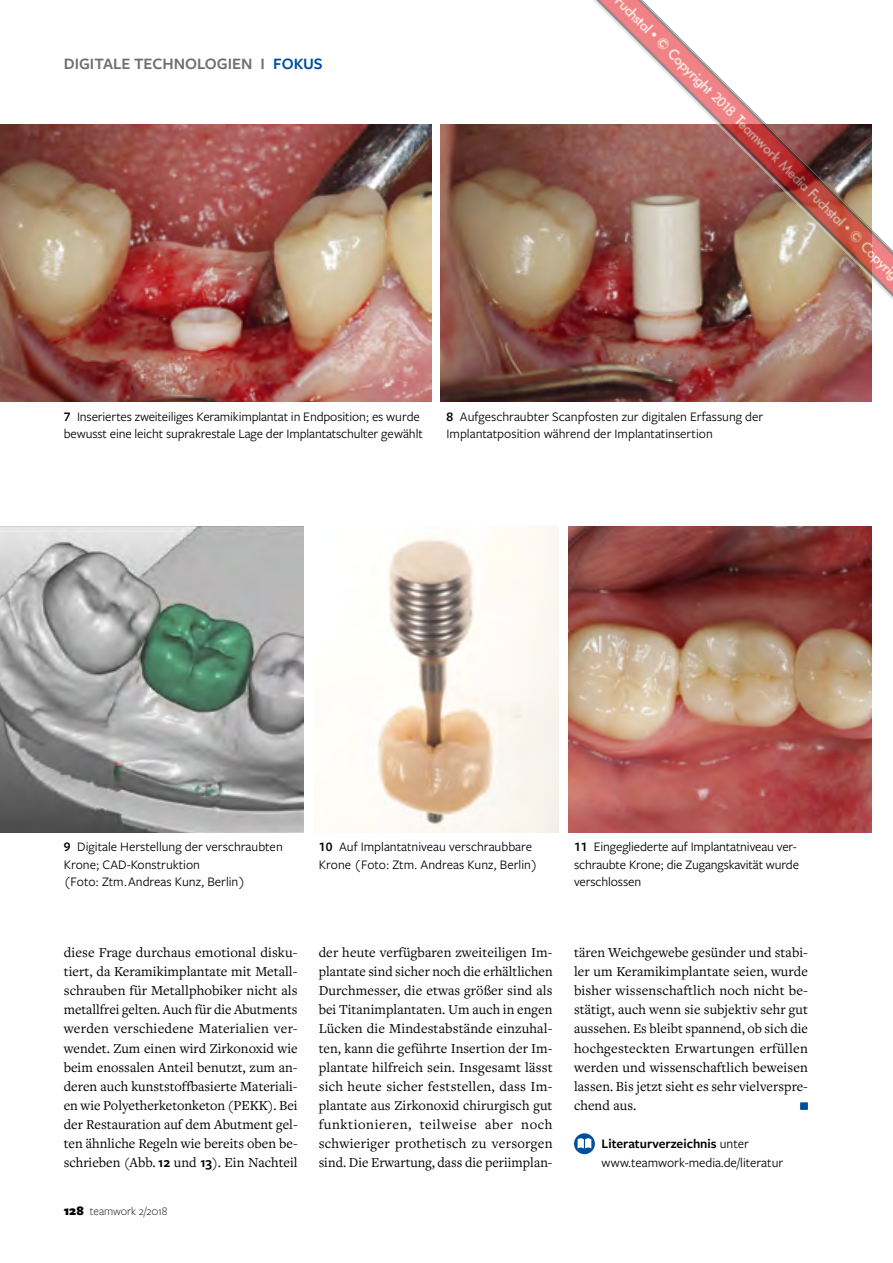
<style>
.page{position:relative;width:893px;height:1263px;background:#fff}
.page>*{position:absolute;margin:0;border:0;box-sizing:border-box;transform-origin:0 0}
.t1{font:600 16.5px "Freight Sans Pro";color:#6f6f6e}
.t2{font:14.25px/19.2px "Freight Text Pro";color:#000;text-align:justify}
.t3{font:13.5px/17.2px "Freight Sans Pro";color:#000}
.t4{font:300 12px "Freight Sans Pro";color:#000}
.s1{color:#004e9e}
.s2{font-weight:600}
.s3{font-family:"Freight Sans Pro";font-weight:600}
.s4{font-weight:900;font-size:13.5px}
</style>
<div class="page">
<div style="left:800px;top:1102px;width:8px;height:8px;background:#004e9e"></div>
<svg style="left:574px;top:1133px;width:21px;height:21px"></svg>
<svg style="left:578px;top:1138px;width:13px;height:10px"></svg>
<img style="left:0;top:124px;width:431px;height:278px">
<img style="left:0;top:526px;width:303px;height:306px">
<img style="left:441px;top:124px;width:431px;height:278px">
<img style="left:363px;top:526px;width:196px;height:306px">
<img style="left:568px;top:526px;width:304px;height:306px">
<img style="left:535px;top:0;width:358px;height:358px">
<p class="t1" style="left:64px;top:52px;width:261px">DIGITALE TECHNOLOGIEN I <span class="s1">FOKUS</span></p>
<p class="t3" style="left:64px;top:407px;width:361px"><span class="s2">7</span> Inseriertes zweiteiliges Keramikimplantat in Endposition; es wurde bewusst eine leicht suprakrestale Lage der Implantatschulter gewählt</p>
<p class="t3" style="left:446px;top:407px;width:318px"><span class="s2">8</span> Aufgeschraubter Scanpfosten zur digitalen Erfassung der<br>Implantatposition während der Implantatinsertion</p>
<p class="t3" style="left:64px;top:838px;width:221px"><span class="s2">9</span> Digitale Herstellung der verschraubten<br>Krone; CAD-Konstruktion<br>(Foto: Ztm. Andreas Kunz, Berlin)</p>
<p class="t3" style="left:319px;top:838px;width:220px"><span class="s2">10</span> Auf Implantatniveau verschraubbare<br>Krone (Foto: Ztm. Andreas Kunz, Berlin)</p>
<p class="t3" style="left:574px;top:838px;width:226px"><span class="s2">11</span> Eingegliederte auf Implantatniveau ver&shy;schraubte Krone; die Zugangskavität wurde verschlossen</p>
<p class="t2" style="left:64px;top:942px;width:235px">diese Frage durchaus emotional disku&shy;tiert, da Keramikimplantate mit Metall&shy;schrauben für Metallphobiker nicht als metallfrei gelten. Auch für die Abutments werden verschiedene Materialien ver&shy;wendet. Zum einen wird Zirkonoxid wie beim enossalen Anteil benutzt, zum an&shy;deren auch kunststoffbasierte Materiali&shy;en wie Polyetherketonketon (PEKK). Bei der Restauration auf dem Abutment gel&shy;ten ähnliche Regeln wie bereits oben be&shy;schrieben (Abb. <span class="s3">12</span> und <span class="s3">13</span>). Ein Nachteil</p>
<p class="t4" style="left:64px;top:1203px;width:105px"><span class="s4">128</span> teamwork 2/2018</p>
<p class="t2" style="left:319px;top:942px;width:236px">der heute verfügbaren zweiteiligen Im&shy;plantate sind sicher noch die erhältlichen Durchmesser, die etwas größer sind als bei Titanimplantaten. Um auch in engen Lücken die Mindestabstände einzuhal&shy;ten, kann die geführte Insertion der Im&shy;plantate hilfreich sein. Insgesamt lässt sich heute sicher feststellen, dass Im&shy;plantate aus Zirkonoxid chirurgisch gut funktionieren, teilweise aber noch schwieriger prothetisch zu versorgen sind. Die Erwartung, dass die periimplan-</p>
<p class="t2" style="left:574px;top:942px;width:235px">tären Weichgewebe gesünder und stabi&shy;ler um Keramikimplantate seien, wurde bisher wissenschaftlich noch nicht be&shy;stätigt, auch wenn sie subjektiv sehr gut aussehen. Es bleibt spannend, ob sich die hochgesteckten Erwartungen erfüllen werden und wissenschaftlich beweisen lassen. Bis jetzt sieht es sehr vielverspre&shy;chend aus.</p>
<p class="t3" style="left:602px;top:1133px;width:183px;line-height:19.2px"><span class="s2">Literaturverzeichnis</span> unter www.teamwork-media.de/literatur</p>
</div>
